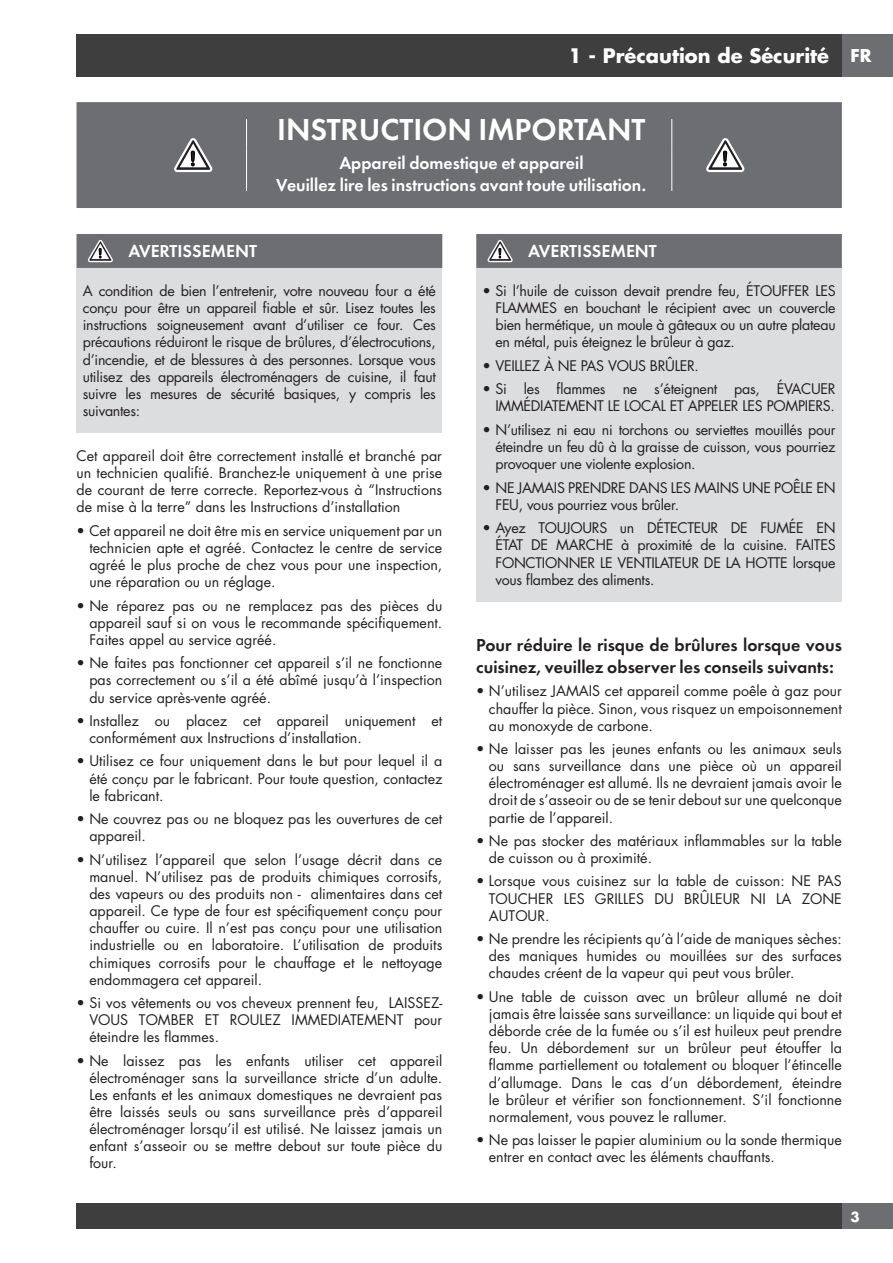
<style>
.page{position:relative;width:893px;height:1263px;background:#fff}
.page>*{position:absolute;margin:0;border:0;box-sizing:border-box;transform-origin:0 0}
.t1{font:31.5px "Futura Dem Bld";color:#fff}
.t2{font:700 19.5px "Futura";color:#fff}
.t3{font:18px/21.5px "Futura Dem Bld";color:#fff;text-align:center}
.t4{font:18px/21.8px "Futura Dem Bld";color:#231f20}
.t5{font:700 17.25px "Futura";color:#fff}
.t6{font:14.25px/17.1px "Futura";color:#231f20;text-align:justify}
.t7{font:14.25px/17.1px "Futura";letter-spacing:-.02em;color:#231f20;text-align:right}
.t8{font:700 13.5px "Futura";color:#fff}
</style>
<div class="page">
<div style="left:77px;top:34px;width:765px;height:43px;background:#3e3e3f"></div>
<div style="left:842px;top:34px;width:51px;height:43px;background:#6d6e71"></div>
<div style="left:77px;top:1203px;width:765px;height:26px;background:#3e3e3f"></div>
<div style="left:842px;top:1203px;width:51px;height:26px;background:#6d6e71"></div>
<div style="left:77px;top:268px;width:365px;height:165px;background:#dcdddf"></div>
<div style="left:77px;top:234px;width:365px;height:34px;background:#6d6e71"></div>
<div style="left:476px;top:268px;width:366px;height:333px;background:#dcdddf"></div>
<div style="left:476px;top:234px;width:366px;height:34px;background:#6d6e71"></div>
<div style="left:77px;top:102px;width:765px;height:106px;background:#6d6e71"></div>
<hr style="left:246px;top:119px;width:1px;height:30px;background:#fff">
<hr style="left:671px;top:119px;width:1px;height:30px;background:#fff">
<hr style="left:246px;top:149px;width:1px;height:42px;background:#fff">
<hr style="left:671px;top:149px;width:1px;height:42px;background:#fff">
<svg style="left:174px;top:138px;width:39px;height:34px"></svg>
<svg style="left:706px;top:138px;width:39px;height:34px"></svg>
<h2 class="t2" style="left:568px;top:47px;width:262px">1 - Précaution de Sécurité</h2>
<p class="t5" style="left:850px;top:46px;width:23px">FR</p>
<h1 class="t1" style="left:277px;top:110px;width:370px">INSTRUCTION IMPORTANT</h1>
<p class="t3" style="left:276px;top:152px;width:372px">Appareil domestique et appareil<br>Veuillez lire les instructions avant toute utilisation.</p>
<p class="t3" style="left:128px;top:240px;width:130px">AVERTISSEMENT</p>
<p class="t6" style="left:83px;top:282px;width:355px">A condition de bien l’entretenir, votre nouveau four a été conçu pour être un appareil fiable et sûr. Lisez toutes les instructions soigneusement avant d’utiliser ce four. Ces précautions réduiront le risque de brûlures, d’électrocutions, d’incendie, et de blessures à des personnes. Lorsque vous utilisez des appareils électroménagers de cuisine, il faut suivre les mesures de sécurité basiques, y compris les suivantes:</p>
<p class="t6" style="left:77px;top:447px;width:367px">Cet appareil doit être correctement installé et branché par un technicien qualifié. Branchez-le uniquement à une prise de courant de terre correcte. Reportez-vous à “Instructions de mise à la terre” dans les Instructions d’installation</p>
<p class="t6" style="left:89px;top:522px;width:354px;text-indent:-13px">• Cet appareil ne doit être mis en service uniquement par un technicien apte et agréé. Contactez le centre de service agréé le plus proche de chez vous pour une inspection, une réparation ou un réglage.</p>
<p class="t6" style="left:89px;top:596px;width:354px;text-indent:-13px">• Ne réparez pas ou ne remplacez pas des pièces du appareil sauf si on vous le recommande spécifiquement.<br>Faites appel au service agréé.</p>
<p class="t6" style="left:89px;top:654px;width:354px;text-indent:-13px">• Ne faites pas fonctionner cet appareil s’il ne fonctionne pas correctement ou s’il a été abîmé jusqu’à l’inspection du service après-vente agréé.</p>
<p class="t6" style="left:89px;top:712px;width:354px;text-indent:-13px">• Installez ou placez cet appareil uniquement et conformément aux Instructions d’installation.</p>
<p class="t6" style="left:89px;top:752px;width:355px;text-indent:-13px">• Utilisez ce four uniquement dans le but pour lequel il a été conçu par le fabricant. Pour toute question, contactez le fabricant.</p>
<p class="t6" style="left:89px;top:810px;width:354px;text-indent:-13px">• Ne couvrez pas ou ne bloquez pas les ouvertures de cet appareil.</p>
<p class="t6" style="left:89px;top:851px;width:354px;text-indent:-13px">• N’utilisez l’appareil que selon l’usage décrit dans ce manuel. N’utilisez pas de produits chimiques corrosifs, des vapeurs ou des produits non - alimentaires dans cet appareil. Ce type de four est spécifiquement conçu pour chauffer ou cuire. Il n’est pas conçu pour une utilisation industrielle ou en laboratoire. L’utilisation de produits chimiques corrosifs pour le chauffage et le nettoyage endommagera cet appareil.</p>
<p class="t6" style="left:89px;top:994px;width:354px;text-indent:-13px">• Si vos vêtements ou vos cheveux prennent feu, LAISSEZ-VOUS TOMBER ET ROULEZ IMMEDIATEMENT pour éteindre les flammes.</p>
<p class="t6" style="left:89px;top:1052px;width:354px;text-indent:-13px">• Ne laissez pas les enfants utiliser cet appareil électroménager sans la surveillance stricte d’un adulte.<br>Les enfants et les animaux domestiques ne devraient pas être laissés seuls ou sans surveillance près d’appareil électroménager lorsqu’il est utilisé. Ne laissez jamais un enfant s’asseoir ou se mettre debout sur toute pièce du four.</p>
<p class="t3" style="left:528px;top:240px;width:130px">AVERTISSEMENT</p>
<p class="t6" style="left:495px;top:282px;width:342px;text-indent:-13px">• Si l’huile de cuisson devait prendre feu, ÉTOUFFER LES FLAMMES en bouchant le récipient avec un couvercle bien hermétique, un moule à gâteaux ou un autre plateau en métal, puis éteignez le brûleur à gaz.</p>
<p class="t7" style="left:483px;top:357px;width:218px">• VEILLEZ À NE PAS VOUS BRÛLER.</p>
<p class="t7" style="left:483px;top:380px;width:354px">• Si les flammes ne s’éteignent pas, ÉVACUER<br>IMMÉDIATEMENT LE LOCAL ET APPELER LES POMPIERS.</p>
<p class="t6" style="left:495px;top:421px;width:342px;text-indent:-13px">• N’utilisez ni eau ni torchons ou serviettes mouillés pour éteindre un feu dû à la graisse de cuisson, vous pourriez provoquer une violente explosion.</p>
<p class="t7" style="left:495px;top:479px;width:342px;text-align:left;text-indent:-13px">• NE JAMAIS PRENDRE DANS LES MAINS UNE POÊLE EN<br>FEU, vous pourriez vous brûler.</p>
<p class="t6" style="left:495px;top:519px;width:342px;text-indent:-13px">• Ayez TOUJOURS un DÉTECTEUR DE FUMÉE EN ÉTAT DE MARCHE à proximité de la cuisine. FAITES FONCTIONNER LE VENTILATEUR DE LA HOTTE lorsque vous flambez des aliments.</p>
<p class="t4" style="left:476px;top:634px;width:367px">Pour réduire le risque de brûlures lorsque vous cuisinez, veuillez observer les conseils suivants:</p>
<p class="t6" style="left:489px;top:682px;width:354px;text-indent:-13px">• N’utilisez JAMAIS cet appareil comme poêle à gaz pour chauffer la pièce. Sinon, vous risquez un empoisonnement au monoxyde de carbone.</p>
<p class="t6" style="left:489px;top:740px;width:354px;text-indent:-13px">• Ne laisser pas les jeunes enfants ou les animaux seuls ou sans surveillance dans une pièce où un appareil électroménager est allumé. Ils ne devraient jamais avoir le droit de s’asseoir ou de se tenir debout sur une quelconque partie de l’appareil.</p>
<p class="t6" style="left:489px;top:832px;width:354px;text-indent:-13px">• Ne pas stocker des matériaux inflammables sur la table de cuisson ou à proximité.</p>
<p class="t6" style="left:489px;top:872px;width:354px;text-indent:-13px">• Lorsque vous cuisinez sur la table de cuisson: NE PAS TOUCHER LES GRILLES DU BRÛLEUR NI LA ZONE AUTOUR.</p>
<p class="t6" style="left:489px;top:930px;width:354px;text-indent:-13px">• Ne prendre les récipients qu’à l’aide de maniques sèches: des maniques humides ou mouillées sur des surfaces chaudes créent de la vapeur qui peut vous brûler.</p>
<p class="t6" style="left:489px;top:988px;width:354px;text-indent:-13px">• Une table de cuisson avec un brûleur allumé ne doit jamais être laissée sans surveillance: un liquide qui bout et déborde crée de la fumée ou s’il est huileux peut prendre feu. Un débordement sur un brûleur peut étouffer la flamme partiellement ou totalement ou bloquer l’étincelle d’allumage. Dans le cas d’un débordement, éteindre le brûleur et vérifier son fonctionnement. S’il fonctionne normalement, vous pouvez le rallumer.</p>
<p class="t6" style="left:489px;top:1131px;width:354px;text-indent:-13px">• Ne pas laisser le papier aluminium ou la sonde thermique entrer en contact avec les éléments chauffants.</p>
<p class="t8" style="left:850px;top:1210px;width:11px">3</p>
</div>
